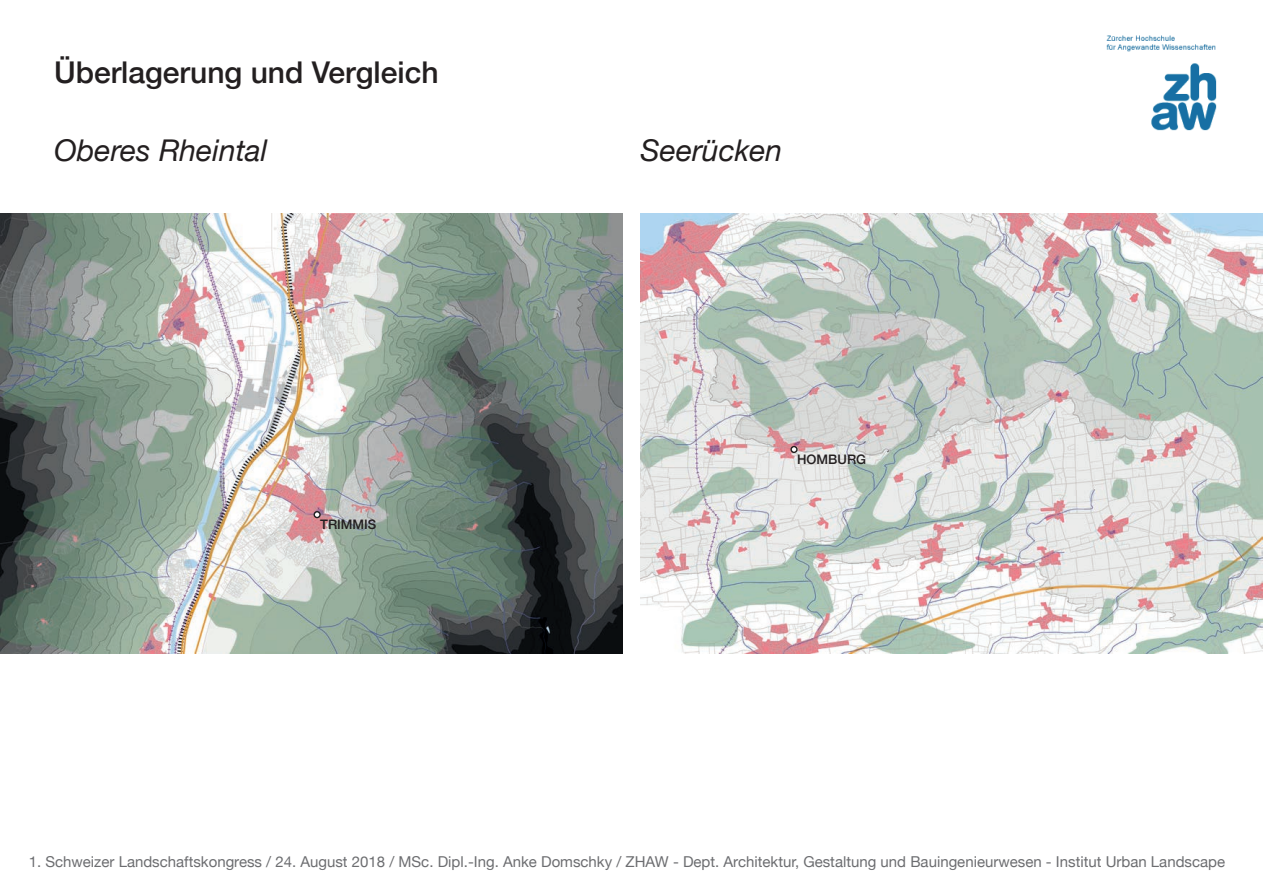
<style>
.page{position:relative;width:1263px;height:893px;background:#fff}
.page>*{position:absolute;margin:0;border:0;box-sizing:border-box;transform-origin:0 0}
.t1{font:500 30px "Helvetica Neue";color:#231f20}
.t2{font:italic 30px "Helvetica Neue";color:#231f20}
.t3{font:15px "Helvetica Neue";color:#6c6d70}
.t4{font:500 13.05px "Helvetica Neue";color:#231f20}
</style>
<div class="page">
<img style="left:1106px;top:35px;width:111px;height:96px">
<img style="left:1px;top:214px;width:621px;height:439px">
<img style="left:640px;top:214px;width:622px;height:439px">
<svg style="left:313px;top:511px;width:8px;height:7px"></svg>
<svg style="left:315px;top:512px;width:4px;height:5px"></svg>
<svg style="left:790px;top:446px;width:8px;height:7px"></svg>
<svg style="left:792px;top:447px;width:4px;height:5px"></svg>
<h1 class="t1" style="left:54px;top:48px;width:386px">Überlagerung und Vergleich</h1>
<h1 class="t2" style="left:54px;top:128px;width:215px">Oberes Rheintal</h1>
<h1 class="t2" style="left:640px;top:128px;width:143px">Seerücken</h1>
<p class="t4" style="left:320px;top:514px;width:58px">TRIMMIS</p>
<p class="t4" style="left:797px;top:449px;width:71px">HOMBURG</p>
<p class="t3" style="left:29px;top:851px;width:1198px">1. Schweizer Landschaftskongress / 24. August 2018 / MSc. Dipl.-Ing. Anke Domschky / ZHAW - Dept. Architektur, Gestaltung und Bauingenieurwesen - Institut Urban Landscape</p>
</div>
